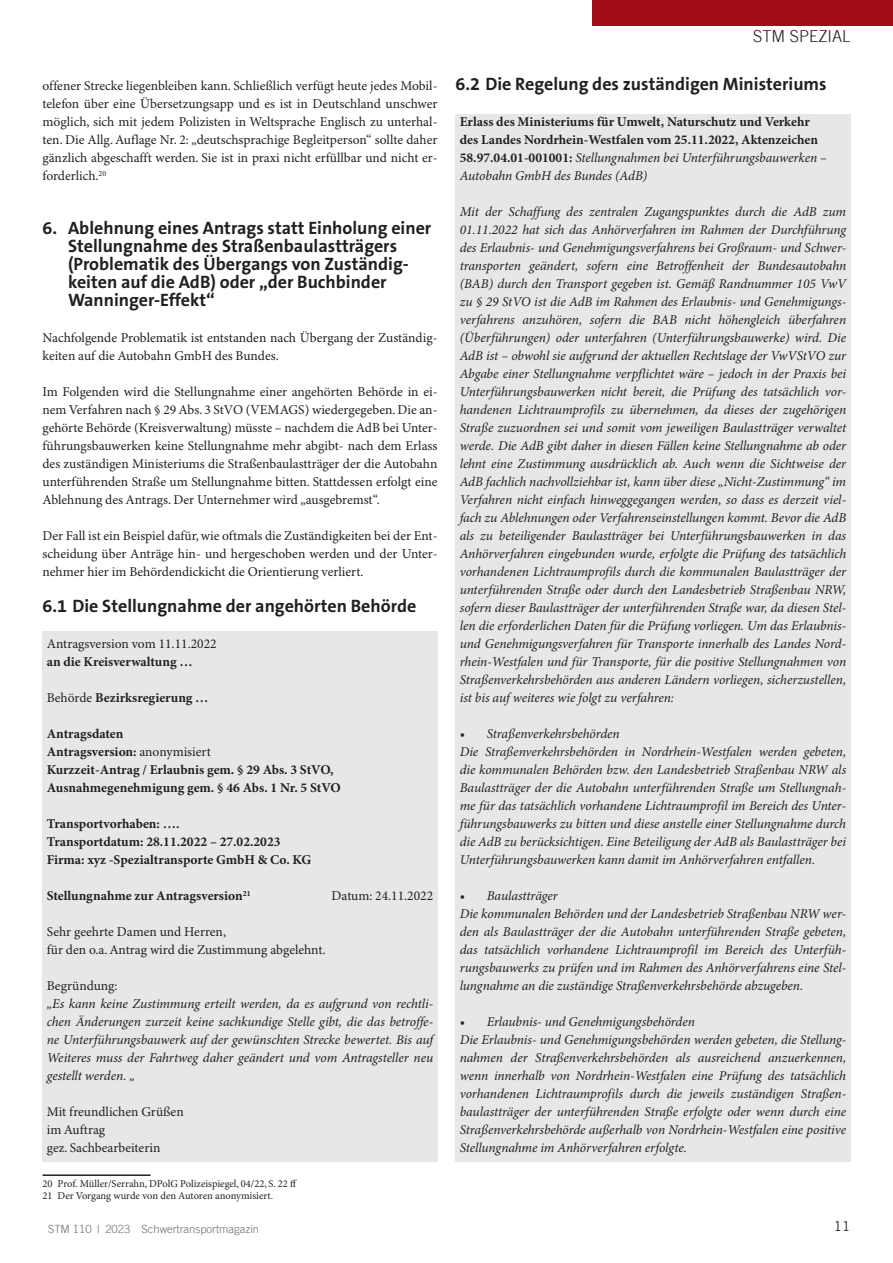
<style>
.page{position:relative;width:893px;height:1263px;background:#fff}
.page>*{position:absolute;margin:0;border:0;box-sizing:border-box;transform-origin:0 0}
.Zwischeüberschrft_Fl{font:700 18px/18px "The Sans B W7";color:#231f20}
.t1{font:300 16.5px "Trade Gothic LT";color:#231f20}
.t2{font:italic 13.5px/18px "Minion Pro";letter-spacing:-.01em;color:#231f20;text-align:justify}
.t3{font:13.5px/18px "Minion Pro";color:#231f20;text-align:justify}
.t4{font:700 13.5px/18px "Minion Pro";color:#231f20}
.t5{font:13.5px "Trade Gothic LT";color:#231f20}
.t6{font:300 11.25px "Trade Gothic LT";color:#6c6d70}
.Fussnote{font:10.5px "Minion Pro";color:#231f20}
.s1{font-weight:400}
.s2{font-weight:400;font-style:italic}
</style>
<div class="page">
<div style="left:592px;top:0;width:301px;height:26px;background:#a10c16"></div>
<div style="left:455px;top:114px;width:396px;height:1047px;background:#e6e7e9"></div>
<div style="left:42px;top:631px;width:396px;height:530px;background:#e6e7e9"></div>
<hr style="left:43px;top:1174px;width:108px;height:2px;background:#231f20">
<p class="t3" style="left:43px;top:77px;width:396px">offener Strecke liegenbleiben kann. Schließlich verfügt heute jedes Mobil&shy;telefon über eine Übersetzungsapp und es ist in Deutschland unschwer möglich, sich mit jedem Polizisten in Weltsprache Englisch zu unterhal&shy;ten. Die Allg. Auflage Nr. 2: „deutschsprachige Begleitperson“ sollte daher gänzlich abgeschafft werden. Sie ist in praxi nicht erfüllbar und nicht er&shy;forderlich.<sup>20</sup></p>
<p class="Zwischeüberschrft_Fl" style="left:68px;top:219px;width:365px;text-indent:-26px">6. Ablehnung eines Antrags statt Einholung einer Stellungnahme des Straßenbaulastträgers (Problematik des Übergangs von Zuständig&shy;keiten auf die AdB) oder „der Buchbinder Wanninger-Effekt“</p>
<p class="t3" style="left:43px;top:329px;width:396px">Nachfolgende Problematik ist entstanden nach Übergang der Zuständig&shy;keiten auf die Autobahn GmbH des Bundes.</p>
<p class="t3" style="left:43px;top:383px;width:396px">Im Folgenden wird die Stellungnahme einer angehörten Behörde in ei&shy;nem Verfahren nach § 29 Abs. 3 StVO (VEMAGS) wiedergegeben. Die an&shy;gehörte Behörde (Kreisverwaltung) müsste – nachdem die AdB bei Unter&shy;führungsbauwerken keine Stellungnahme mehr abgibt- nach dem Erlass des zuständigen Ministeriums die Straßenbaulastträger der die Autobahn unterführenden Straße um Stellungnahme bitten. Stattdessen erfolgt eine Ablehnung des Antrags. Der Unternehmer wird „ausgebremst“.</p>
<p class="t3" style="left:43px;top:527px;width:396px">Der Fall ist ein Beispiel dafür, wie oftmals die Zuständigkeiten bei der Ent&shy;scheidung über Anträge hin- und hergeschoben werden und der Unter&shy;nehmer hier im Behördendickicht die Orientierung verliert.</p>
<p class="Zwischeüberschrft_Fl" style="left:43px;top:597px;width:375px">6.1 Die Stellungnahme der angehörten Behörde</p>
<p class="t3" style="left:47px;top:635px;width:171px">Antragsversion vom 11.11.2022</p>
<p class="t4" style="left:47px;top:653px;width:147px">an die Kreisverwaltung …</p>
<p class="t4" style="left:47px;top:689px;width:163px"><span class="s1">Behörde</span> Bezirksregierung …</p>
<p class="t4" style="left:47px;top:725px;width:78px">Antragsdaten</p>
<p class="t4" style="left:47px;top:743px;width:165px">Antragsversion: <span class="s1">anonymisiert</span></p>
<p class="t4" style="left:47px;top:761px;width:288px">Kurzzeit-Antrag / Erlaubnis gem. § 29 Abs. 3 StVO,</p>
<p class="t4" style="left:47px;top:779px;width:296px">Ausnahmegenehmigung gem. § 46 Abs. 1 Nr. 5 StVO</p>
<p class="t4" style="left:47px;top:815px;width:134px">Transportvorhaben: ….</p>
<p class="t4" style="left:47px;top:833px;width:235px">Transportdatum: 28.11.2022 – 27.02.2023</p>
<p class="t4" style="left:47px;top:851px;width:266px">Firma: xyz -Spezialtransporte GmbH &amp; Co. KG</p>
<p class="t4" style="left:47px;top:887px;width:205px">Stellungnahme zur Antragsversion<sup>21</sup></p>
<p class="t3" style="left:332px;top:887px;width:103px">Datum: 24.11.2022</p>
<p class="t3" style="left:47px;top:923px;width:181px">Sehr geehrte Damen und Herren,</p>
<p class="t3" style="left:47px;top:941px;width:280px">für den o.a. Antrag wird die Zustimmung abgelehnt.</p>
<p class="t3" style="left:47px;top:977px;width:72px">Begründung:</p>
<p class="t2" style="left:47px;top:995px;width:388px">„Es kann keine Zustimmung erteilt werden, da es aufgrund von rechtli&shy;chen Änderungen zurzeit keine sachkundige Stelle gibt, die das betroffe&shy;ne Unterführungsbauwerk auf der gewünschten Strecke bewertet. Bis auf Weiteres muss der Fahrtweg daher geändert und vom Antragsteller neu gestellt werden. „</p>
<p class="t3" style="left:47px;top:1103px;width:138px">Mit freundlichen Grüßen</p>
<p class="t3" style="left:47px;top:1121px;width:60px">im Auftrag</p>
<p class="t3" style="left:47px;top:1139px;width:115px">gez. Sachbearbeiterin</p>
<p class="Fussnote" style="left:43px;top:1177px;width:256px">20 Prof. Müller/Serrahn, DPolG Polizeispiegel, 04/22, S. 22 ff</p>
<p class="Fussnote" style="left:43px;top:1189px;width:232px">21 Der Vorgang wurde von den Autoren anonymisiert.</p>
<p class="t1" style="left:753px;top:26px;width:99px">STM SPEZIAL</p>
<p class="Zwischeüberschrft_Fl" style="left:455px;top:75px;width:373px">6.2 Die Regelung des zuständigen Ministeriums</p>
<p class="t4" style="left:460px;top:113px;width:369px">Erlass des Ministeriums für Umwelt, Naturschutz und Verkehr des Landes Nordrhein-Westfalen vom 25.11.2022, Aktenzeichen 58.97.04.01-001001: <span class="s2">Stellungnahmen bei Unterführungsbauwerken – Autobahn GmbH des Bundes (AdB)</span></p>
<p class="t2" style="left:460px;top:203px;width:388px">Mit der Schaffung des zentralen Zugangspunktes durch die AdB zum 01.11.2022 hat sich das Anhörverfahren im Rahmen der Durchführung des Erlaubnis- und Genehmigungsverfahrens bei Großraum- und Schwer&shy;transporten geändert, sofern eine Betroffenheit der Bundesautobahn (BAB) durch den Transport gegeben ist. Gemäß Randnummer 105 VwV zu § 29 StVO ist die AdB im Rahmen des Erlaubnis- und Genehmigungs&shy;verfahrens anzuhören, sofern die BAB nicht höhengleich überfahren (Überführungen) oder unterfahren (Unterführungsbauwerke) wird. Die AdB ist – obwohl sie aufgrund der aktuellen Rechtslage der VwVStVO zur Abgabe einer Stellungnahme verpflichtet wäre – jedoch in der Praxis bei Unterführungsbauwerken nicht bereit, die Prüfung des tatsächlich vor&shy;handenen Lichtraumprofils zu übernehmen, da dieses der zugehörigen Straße zuzuordnen sei und somit vom jeweiligen Baulastträger verwaltet werde. Die AdB gibt daher in diesen Fällen keine Stellungnahme ab oder lehnt eine Zustimmung ausdrücklich ab. Auch wenn die Sichtweise der AdB fachlich nachvollziehbar ist, kann über diese „Nicht-Zustimmung“ im Verfahren nicht einfach hinweggegangen werden, so dass es derzeit viel&shy;fach zu Ablehnungen oder Verfahrenseinstellungen kommt. Bevor die AdB als zu beteiligender Baulastträger bei Unterführungsbauwerken in das Anhörverfahren eingebunden wurde, erfolgte die Prüfung des tatsächlich vorhandenen Lichtraumprofils durch die kommunalen Baulastträger der unterführenden Straße oder durch den Landesbetrieb Straßenbau NRW, sofern dieser Baulastträger der unterführenden Straße war, da diesen Stel&shy;len die erforderlichen Daten für die Prüfung vorliegen. Um das Erlaubnis&shy;und Genehmigungsverfahren für Transporte innerhalb des Landes Nord&shy;rhein-Westfalen und für Transporte, für die positive Stellungnahmen von Straßenverkehrsbehörden aus anderen Ländern vorliegen, sicherzustellen, ist bis auf weiteres wie folgt zu verfahren:</p>
<p class="t2" style="left:460px;top:725px;width:162px">• Straßenverkehrsbehörden</p>
<p class="t2" style="left:460px;top:743px;width:388px">Die Straßenverkehrsbehörden in Nordrhein-Westfalen werden gebeten, die kommunalen Behörden bzw. den Landesbetrieb Straßenbau NRW als Baulastträger der die Autobahn unterführenden Straße um Stellungnah&shy;me für das tatsächlich vorhandene Lichtraumprofil im Bereich des Unter&shy;führungsbauwerks zu bitten und diese anstelle einer Stellungnahme durch die AdB zu berücksichtigen. Eine Beteiligung der AdB als Baulastträger bei Unterführungsbauwerken kann damit im Anhörverfahren entfallen.</p>
<p class="t2" style="left:460px;top:887px;width:99px">• Baulastträger</p>
<p class="t2" style="left:460px;top:905px;width:388px">Die kommunalen Behörden und der Landesbetrieb Straßenbau NRW wer&shy;den als Baulastträger der die Autobahn unterführenden Straße gebeten, das tatsächlich vorhandene Lichtraumprofil im Bereich des Unterfüh&shy;rungsbauwerks zu prüfen und im Rahmen des Anhörverfahrens eine Stel&shy;lungnahme an die zuständige Straßenverkehrsbehörde abzugeben.</p>
<p class="t2" style="left:460px;top:1013px;width:237px">• Erlaubnis- und Genehmigungsbehörden</p>
<p class="t2" style="left:460px;top:1031px;width:388px">Die Erlaubnis- und Genehmigungsbehörden werden gebeten, die Stellung&shy;nahmen der Straßenverkehrsbehörden als ausreichend anzuerkennen, wenn innerhalb von Nordrhein-Westfalen eine Prüfung des tatsächlich vorhandenen Lichtraumprofils durch die jeweils zuständigen Straßen&shy;baulastträger der unterführenden Straße erfolgte oder wenn durch eine Straßenverkehrsbehörde außerhalb von Nordrhein-Westfalen eine positive Stellungnahme im Anhörverfahren erfolgte.</p>
<p class="t6" style="left:48px;top:1222px;width:212px">STM 110 | 2023 Schwertransportmagazin</p>
<p class="t5" style="left:834px;top:1218px;width:18px">11</p>
</div>
